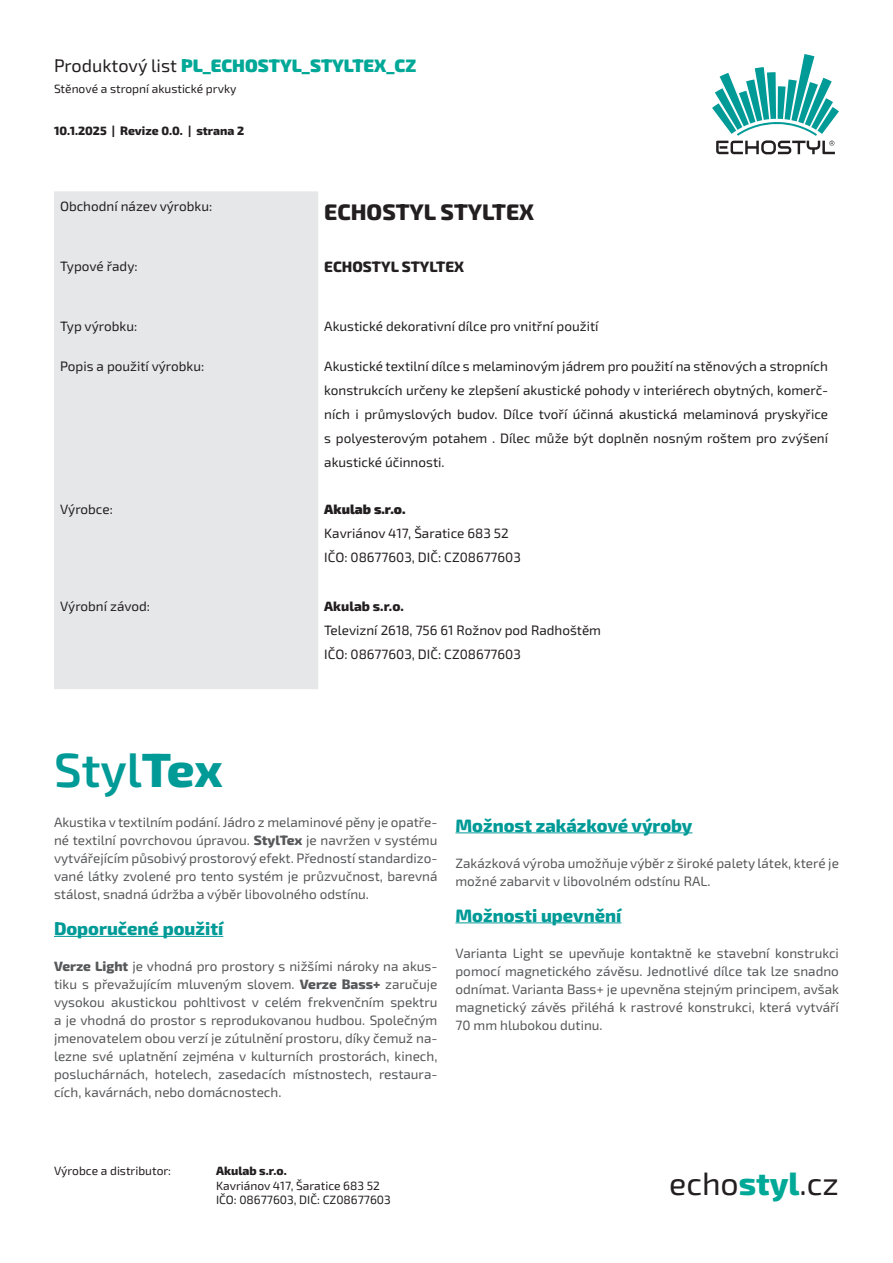
<style>
.page{position:relative;width:893px;height:1263px;background:#fff}
.page>*{position:absolute;margin:0;border:0;box-sizing:border-box;transform-origin:0 0}
.t1{font:600 48px "Exo 2";color:#009a97}
.t2{font:32.1px "Exo 2";color:#231f20}
.t3{font:800 22.5px "Exo 2";color:#231f20}
.t4{font:800 18px "Exo 2";color:#009a97}
.t5{font:900 18px "Exo 2";color:#00a897}
.t6{font:800 15px "Exo 2";color:#231f20}
.t7{font:13.5px/18px "Exo 2";color:#57585a;text-align:justify}
.t8{font:13.5px/24px "Exo 2";color:#231f20;text-align:justify}
.t9{font:900 13.5px "Exo 2";color:#231f20}
.t10{font:800 13.5px "Exo 2";color:#231f20}
.t11{font:12px/14.4px "Exo 2";color:#231f20}
.t12{font:800 12px "Exo 2";color:#231f20}
.s1{font-weight:400;color:#231f20}
.s2{font-weight:800}
.s3{font-weight:800;color:#00a897}
</style>
<div class="page">
<svg style="left:712px;top:54px;width:127px;height:100px"></svg>
<div style="left:54px;top:191px;width:264px;height:498px;background:#e6e7e9"></div>
<hr style="left:54px;top:936px;width:169px;height:1px;background:#009a97">
<hr style="left:455px;top:832px;width:237px;height:1px;background:#009a97">
<hr style="left:455px;top:922px;width:166px;height:1px;background:#009a97">
<h3 class="t5" style="left:54px;top:53px;width:364px"><span class="s1">Produktový list</span> PL_ECHOSTYL_STYLTEX_CZ</h3>
<p class="t11" style="left:54px;top:81px;width:184px">Stěnové a stropní akustické prvky</p>
<p class="t12" style="left:54px;top:122px;width:192px">10.1.2025 | Revize 0.0. | strana 2</p>
<p class="t8" style="left:60px;top:194px;width:154px">Obchodní název výrobku:</p>
<p class="t3" style="left:324px;top:196px;width:211px">ECHOSTYL STYLTEX</p>
<p class="t8" style="left:60px;top:253px;width:79px">Typové řady:</p>
<p class="t6" style="left:324px;top:256px;width:141px">ECHOSTYL STYLTEX</p>
<p class="t8" style="left:60px;top:313px;width:79px">Typ výrobku:</p>
<p class="t8" style="left:324px;top:313px;width:276px">Akustické dekorativní dílce pro vnitřní použití</p>
<p class="t8" style="left:60px;top:354px;width:146px">Popis a použití výrobku:</p>
<p class="t8" style="left:324px;top:354px;width:505px">Akustické textilní dílce s melaminovým jádrem pro použití na stěnových a stropních konstrukcích určeny ke zlepšení akustické pohody v interiérech obytných, komerč&shy;ních i průmyslových budov. Dílce tvoří účinná akustická melaminová pryskyřice s polyesterovým potahem . Dílec může být doplněn nosným roštem pro zvýšení akustické účinnosti.</p>
<p class="t8" style="left:60px;top:496px;width:54px">Výrobce:</p>
<p class="t9" style="left:324px;top:499px;width:83px">Akulab s.r.o.</p>
<p class="t8" style="left:324px;top:520px;width:186px">Kavriánov 417, Šaratice 683 52</p>
<p class="t8" style="left:324px;top:544px;width:198px">IČO: 08677603, DIČ: CZ08677603</p>
<p class="t8" style="left:60px;top:594px;width:92px">Výrobní závod:</p>
<p class="t10" style="left:324px;top:597px;width:81px">Akulab s.r.o.</p>
<p class="t8" style="left:324px;top:618px;width:278px">Televizní 2618, 756 61 Rožnov pod Radhoštěm</p>
<p class="t8" style="left:324px;top:642px;width:198px">IČO: 08677603, DIČ: CZ08677603</p>
<p class="t1" style="left:54px;top:736px;width:170px">Styl<span class="s2">Tex</span></p>
<p class="t7" style="left:54px;top:813px;width:385px">Akustika v textilním podání. Jádro z melaminové pěny je opatře&shy;né textilní povrchovou úpravou. <span class="s2">StylTex</span> je navržen v systému vytvářejícím působivý prostorový efekt. Předností standardizo&shy;vané látky zvolené pro tento systém je průzvučnost, barevná stálost, snadná údržba a výběr libovolného odstínu.</p>
<p class="t4" style="left:54px;top:916px;width:171px">Doporučené použití</p>
<p class="t7" style="left:54px;top:957px;width:385px"><span class="s2">Verze Light</span> je vhodná pro prostory s nižšími nároky na akus&shy;tiku s převažujícím mluveným slovem. <span class="s2">Verze Bass+</span> zaručuje vysokou akustickou pohltivost v celém frekvenčním spektru a je vhodná do prostor s reprodukovanou hudbou. Společným jmenovatelem obou verzí je zútulnění prostoru, díky čemuž na&shy;lezne své uplatnění zejména v kulturních prostorách, kinech, posluchárnách, hotelech, zasedacích místnostech, restaura&shy;cích, kavárnách, nebo domácnostech.</p>
<p class="t4" style="left:455px;top:813px;width:238px">Možnost zakázkové výroby</p>
<p class="t7" style="left:455px;top:853px;width:385px">Zakázková výroba umožňuje výběr z široké palety látek, které je možné zabarvit v libovolném odstínu RAL.</p>
<p class="t4" style="left:455px;top:903px;width:167px">Možnosti upevnění</p>
<p class="t7" style="left:455px;top:943px;width:385px">Varianta Light se upevňuje kontaktně ke stavební konstrukci pomocí magnetického závěsu. Jednotlivé dílce tak lze snadno odnímat. Varianta Bass+ je upevněna stejným principem, avšak magnetický závěs přiléhá k rastrové konstrukci, která vytváří 70 mm hlubokou dutinu.</p>
<p class="t11" style="left:54px;top:1163px;width:119px">Výrobce a distributor:</p>
<p class="t12" style="left:216px;top:1163px;width:72px">Akulab s.r.o.</p>
<p class="t11" style="left:216px;top:1178px;width:176px">Kavriánov 417, Šaratice 683 52<br>IČO: 08677603, DIČ: CZ08677603</p>
<h2 class="t2" style="left:669px;top:1161px;width:171px">echo<span class="s3">styl</span>.cz</h2>
</div>
